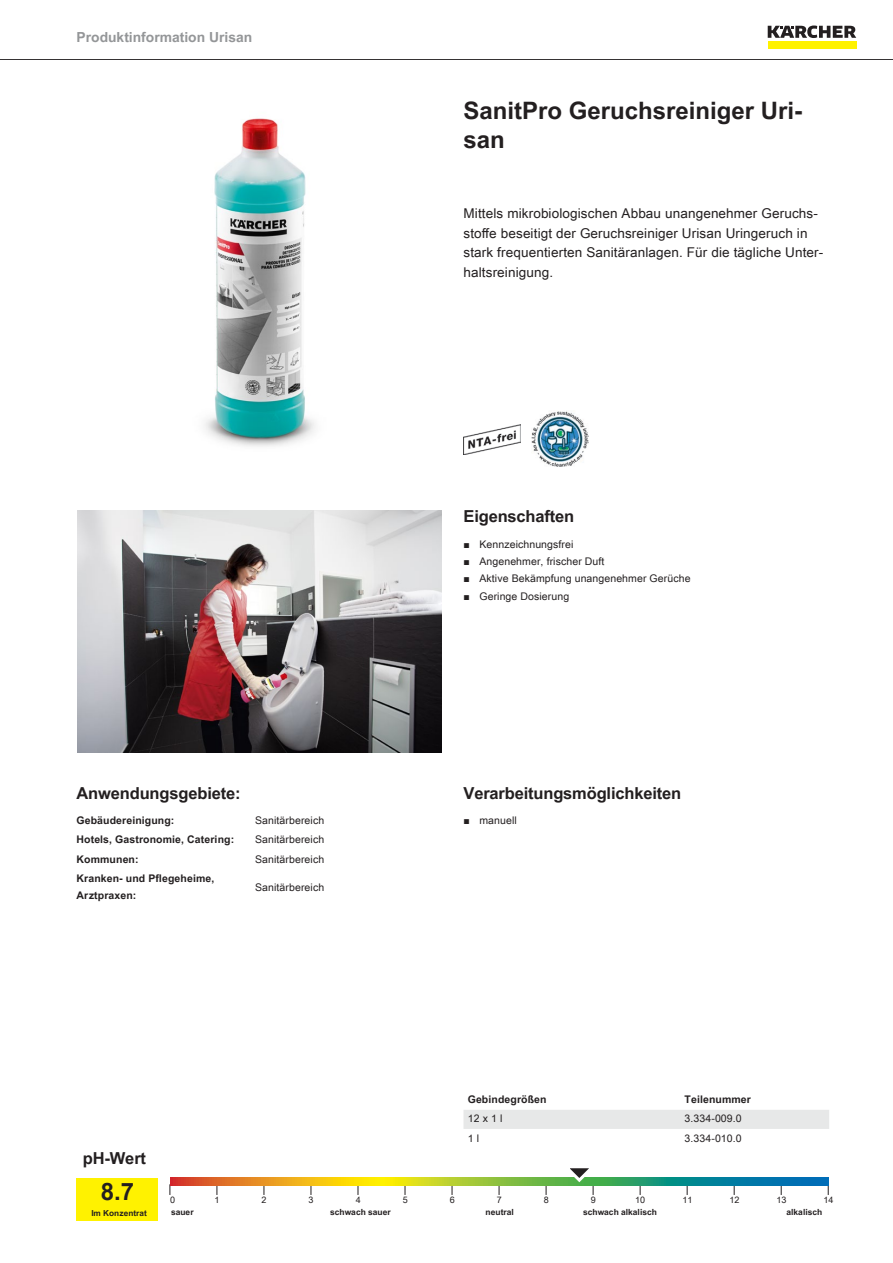
<style>
.page{position:relative;width:893px;height:1263px;background:#fff}
.page>*{position:absolute;margin:0;border:0;box-sizing:border-box;transform-origin:0 0}
.t1{font:700 24px/28.8px "Arial Unicode MS";color:#231f20}
.t2{font:700 16.5px "Arial Unicode MS";letter-spacing:-.01em;color:#231f20}
.t3{font:700 13.8px "Arial Unicode MS";color:#949698}
.t4{font:13.5px/19.5px "Arial Unicode MS";letter-spacing:.01em;color:#231f20}
.t5{font:10.5px "Arial Unicode MS";letter-spacing:.01em;color:#231f20}
.t6{font:700 10.5px/17.2px "Arial Unicode MS";letter-spacing:.01em;color:#231f20}
.t7{font:9px "Arial Unicode MS";color:#231f20}
.t8{font:700 8.4px "Arial Unicode MS";color:#231f20}
.t9{font:700 8.25px "Arial Unicode MS";color:#231f20}
.s1{font-family:"Arial"}
</style>
<div class="page">
<hr style="left:0;top:59px;width:893px;height:1px;background:#231f20">
<div style="left:768px;top:42px;width:88px;height:7px;background:#fff200"></div>
<svg style="left:768px;top:26px;width:88px;height:12px"></svg>
<img style="left:204px;top:118px;width:111px;height:329px">
<img style="left:463px;top:424px;width:57px;height:30px">
<img style="left:531px;top:411px;width:57px;height:56px">
<img style="left:78px;top:510px;width:363px;height:243px">
<div style="left:77px;top:1178px;width:81px;height:42px;background:#fff200"></div>
<svg style="left:170px;top:1178px;width:658px;height:8px;background:#85a14c"></svg>
<svg style="left:562px;top:1168px;width:38px;height:27px"></svg>
<div style="left:463px;top:1110px;width:366px;height:19px;background:#e7e8e8"></div>
<h3 class="t3" style="left:77px;top:27px;width:177px">Produktinformation Urisan</h3>
<h2 class="t2" style="left:77px;top:780px;width:166px">Anwendungsgebiete:</h2>
<p class="t6" style="left:77px;top:812px;width:99px">Gebäudereinigung:</p>
<p class="t5" style="left:255px;top:812px;width:71px">Sanitärbereich</p>
<p class="t6" style="left:77px;top:831px;width:159px">Hotels, Gastronomie, Catering:</p>
<p class="t5" style="left:255px;top:832px;width:71px">Sanitärbereich</p>
<p class="t6" style="left:77px;top:851px;width:64px">Kommunen:</p>
<p class="t5" style="left:255px;top:851px;width:71px">Sanitärbereich</p>
<p class="t6" style="left:77px;top:870px;width:139px">Kranken- und Pflegeheime,<br>Arztpraxen:</p>
<p class="t5" style="left:255px;top:879px;width:71px">Sanitärbereich</p>
<h1 class="t1" style="left:463px;top:97px;width:340px">SanitPro Geruchsreiniger Uri&shy;san</h1>
<p class="t4" style="left:463px;top:203px;width:361px">Mittels mikrobiologischen Abbau unangenehmer Geruchs&shy;stoffe beseitigt der Geruchsreiniger Urisan Uringeruch in stark frequentierten Sanitäranlagen. Für die tägliche Unter&shy;haltsreinigung.</p>
<h2 class="t2" style="left:463px;top:504px;width:112px">Eigenschaften</h2>
<p class="t5" style="left:463px;top:536px;width:111px"><span class="s1">■</span> Kennzeichnungsfrei</p>
<p class="t5" style="left:463px;top:554px;width:143px"><span class="s1">■</span> Angenehmer, frischer Duft</p>
<p class="t5" style="left:463px;top:571px;width:229px"><span class="s1">■</span> Aktive Bekämpfung unangenehmer Gerüche</p>
<p class="t5" style="left:463px;top:588px;width:107px"><span class="s1">■</span> Geringe Dosierung</p>
<h2 class="t2" style="left:463px;top:780px;width:219px">Verarbeitungsmöglichkeiten</h2>
<p class="t5" style="left:463px;top:813px;width:55px"><span class="s1">■</span> manuell</p>
<p class="t6" style="left:468px;top:1091px;width:80px">Gebindegrößen</p>
<p class="t6" style="left:685px;top:1091px;width:68px">Teilenummer</p>
<p class="t5" style="left:468px;top:1111px;width:36px">12 x 1 l</p>
<p class="t5" style="left:685px;top:1111px;width:59px">3.334-009.0</p>
<p class="t5" style="left:468px;top:1130px;width:13px">1 l</p>
<p class="t5" style="left:685px;top:1130px;width:59px">3.334-010.0</p>
<h2 class="t2" style="left:83px;top:1146px;width:65px">pH-Wert</h2>
<h1 class="t1" style="left:101px;top:1178px;width:35px">8.7</h1>
<p class="t7" style="left:170px;top:1193px;width:7px">0</p>
<p class="t7" style="left:215px;top:1193px;width:7px">1</p>
<p class="t7" style="left:262px;top:1193px;width:7px">2</p>
<p class="t7" style="left:309px;top:1193px;width:7px">3</p>
<p class="t7" style="left:356px;top:1193px;width:7px">4</p>
<p class="t7" style="left:403px;top:1193px;width:7px">5</p>
<p class="t7" style="left:450px;top:1193px;width:7px">6</p>
<p class="t7" style="left:497px;top:1193px;width:7px">7</p>
<p class="t7" style="left:544px;top:1193px;width:7px">8</p>
<p class="t7" style="left:591px;top:1193px;width:7px">9</p>
<p class="t7" style="left:635px;top:1193px;width:12px">10</p>
<p class="t7" style="left:682px;top:1193px;width:12px">11</p>
<p class="t7" style="left:729px;top:1193px;width:12px">12</p>
<p class="t7" style="left:776px;top:1193px;width:12px">13</p>
<p class="t7" style="left:823px;top:1193px;width:12px">14</p>
<p class="t9" style="left:91px;top:1207px;width:57px">Im Konzentrat</p>
<p class="t8" style="left:171px;top:1206px;width:24px">sauer</p>
<p class="t8" style="left:330px;top:1206px;width:62px">schwach sauer</p>
<p class="t8" style="left:486px;top:1206px;width:30px">neutral</p>
<p class="t8" style="left:583px;top:1206px;width:75px">schwach alkalisch</p>
<p class="t8" style="left:786px;top:1206px;width:37px">alkalisch</p>
</div>
